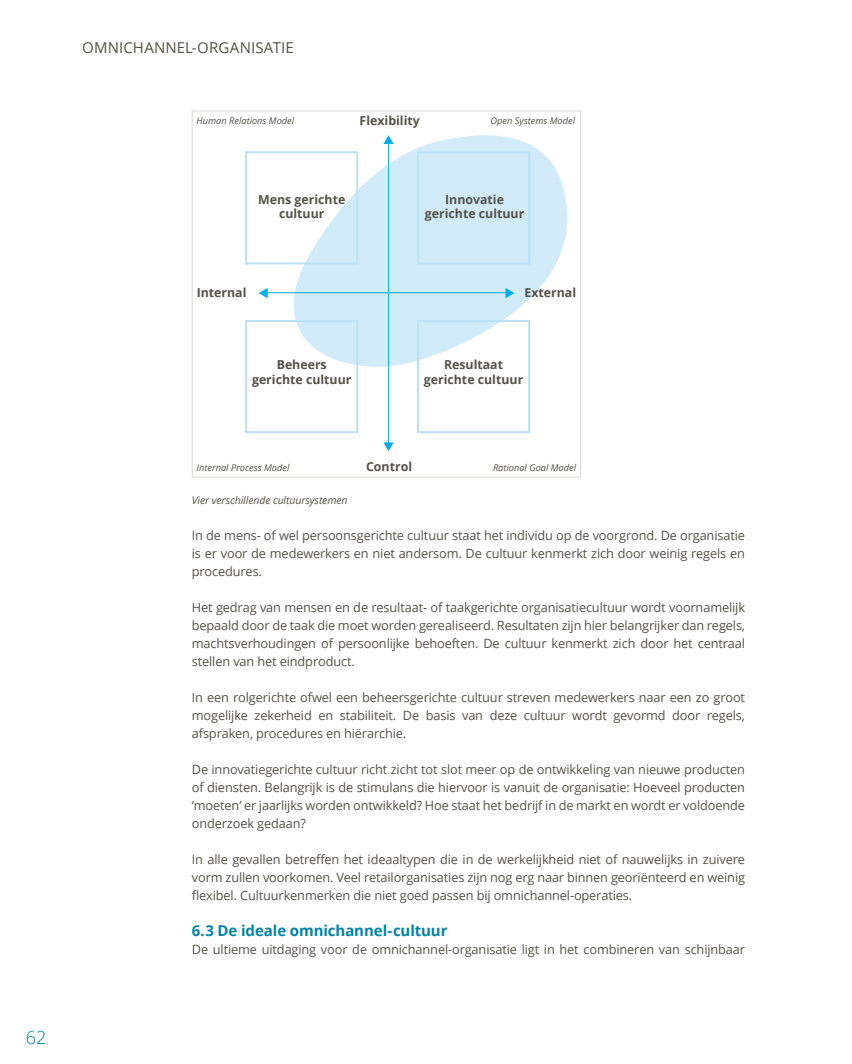
<style>
.page{position:relative;width:852px;height:1064px;background:#fff}
.page>*{position:absolute;margin:0;border:0;box-sizing:border-box;transform-origin:0 0}
.t1{font:300 18px "Open Sans";color:#0083a7}
.t2{font:700 15px "Open Sans";letter-spacing:-.005em;color:#0083a7}
.t3{font:15px "Open Sans";letter-spacing:.005em;color:#535249}
.t4{font:12.75px/18px "Open Sans";letter-spacing:-.01em;color:#535249;text-align:justify}
.t5{font:700 12.3px/14.9px "Open Sans";color:#535249;text-align:center}
.t6{font:italic 10.5px "Open Sans";letter-spacing:-.01em;color:#535249}
.t7{font:italic 9.3px "Open Sans";color:#535249}
</style>
<div class="page">
<svg style="left:251px;top:135px;width:317px;height:251px;fill:#d1ebf8"></svg>
<hr style="left:388px;top:143px;width:1px;height:300px;background:#00aee5">
<svg style="left:383px;top:135px;width:10px;height:9px"></svg>
<svg style="left:383px;top:442px;width:10px;height:9px"></svg>
<hr style="left:265px;top:292px;width:242px;height:1px;background:#00aee5">
<svg style="left:505px;top:288px;width:9px;height:10px"></svg>
<svg style="left:258px;top:288px;width:9px;height:10px"></svg>
<svg style="left:245px;top:151px;width:113px;height:113px"></svg>
<div style="left:417px;top:151px;width:113px;height:113px;background:#d1ebf8"></div>
<svg style="left:245px;top:320px;width:113px;height:113px"></svg>
<svg style="left:417px;top:320px;width:113px;height:113px"></svg>
<div style="left:192px;top:111px;width:389px;height:366px;border:1px solid #d9d9d5"></div>
<h1 class="t1" style="left:26px;top:1025px;width:22px">62</h1>
<p class="t3" style="left:82px;top:38px;width:213px">Omnichannel-organisatie</p>
<p class="t7" style="left:196px;top:114px;width:99px">Human Relations Model</p>
<p class="t5" style="left:359px;top:112px;width:62px">Flexibility</p>
<p class="t7" style="left:490px;top:114px;width:86px">Open Systems Model</p>
<p class="t5" style="left:258px;top:191px;width:89px">Mens gerichte cultuur</p>
<p class="t5" style="left:425px;top:191px;width:101px">Innovatie gerichte cultuur</p>
<p class="t5" style="left:197px;top:285px;width:51px">Internal</p>
<p class="t5" style="left:524px;top:285px;width:53px">External</p>
<p class="t5" style="left:252px;top:357px;width:101px">Beheers gerichte cultuur</p>
<p class="t5" style="left:424px;top:357px;width:101px">Resultaat gerichte cultuur</p>
<p class="t5" style="left:366px;top:458px;width:47px">Control</p>
<p class="t7" style="left:196px;top:461px;width:94px">Internal Process Model</p>
<p class="t7" style="left:493px;top:461px;width:85px">Rational Goal Model</p>
<p class="t6" style="left:192px;top:492px;width:157px">Vier verschillende cultuursystemen</p>
<p class="t4" style="left:192px;top:526px;width:554px">In de mens- of wel persoonsgerichte cultuur staat het individu op de voorgrond. De organisatie is er voor de medewerkers en niet andersom. De cultuur kenmerkt zich door weinig regels en procedures.</p>
<p class="t4" style="left:192px;top:598px;width:554px">Het gedrag van mensen en de resultaat- of taakgerichte organisatiecultuur wordt voornamelijk bepaald door de taak die moet worden gerealiseerd. Resultaten zijn hier belangrijker dan regels, machtsverhoudingen of persoonlijke behoeften. De cultuur kenmerkt zich door het centraal stellen van het eindproduct.</p>
<p class="t4" style="left:192px;top:688px;width:554px">In een rolgerichte ofwel een beheersgerichte cultuur streven medewerkers naar een zo groot mogelijke zekerheid en stabiliteit. De basis van deze cultuur wordt gevormd door regels, afspraken, procedures en hiërarchie.</p>
<p class="t4" style="left:192px;top:760px;width:554px">De innovatiegerichte cultuur richt zicht tot slot meer op de ontwikkeling van nieuwe producten of diensten. Belangrijk is de stimulans die hiervoor is vanuit de organisatie: Hoeveel producten ‘moeten’ er jaarlijks worden ontwikkeld? Hoe staat het bedrijf in de markt en wordt er voldoende onderzoek gedaan?</p>
<p class="t4" style="left:192px;top:850px;width:554px">In alle gevallen betreffen het ideaaltypen die in de werkelijkheid niet of nauwelijks in zuivere vorm zullen voorkomen. Veel retailorganisaties zijn nog erg naar binnen georiënteerd en weinig flexibel. Cultuurkenmerken die niet goed passen bij omnichannel-operaties.</p>
<p class="t2" style="left:192px;top:919px;width:257px">6.3 De ideale omnichannel-cultuur</p>
<p class="t4" style="left:192px;top:940px;width:554px">De ultieme uitdaging voor de omnichannel-organisatie ligt in het combineren van schijnbaar</p>
</div>
